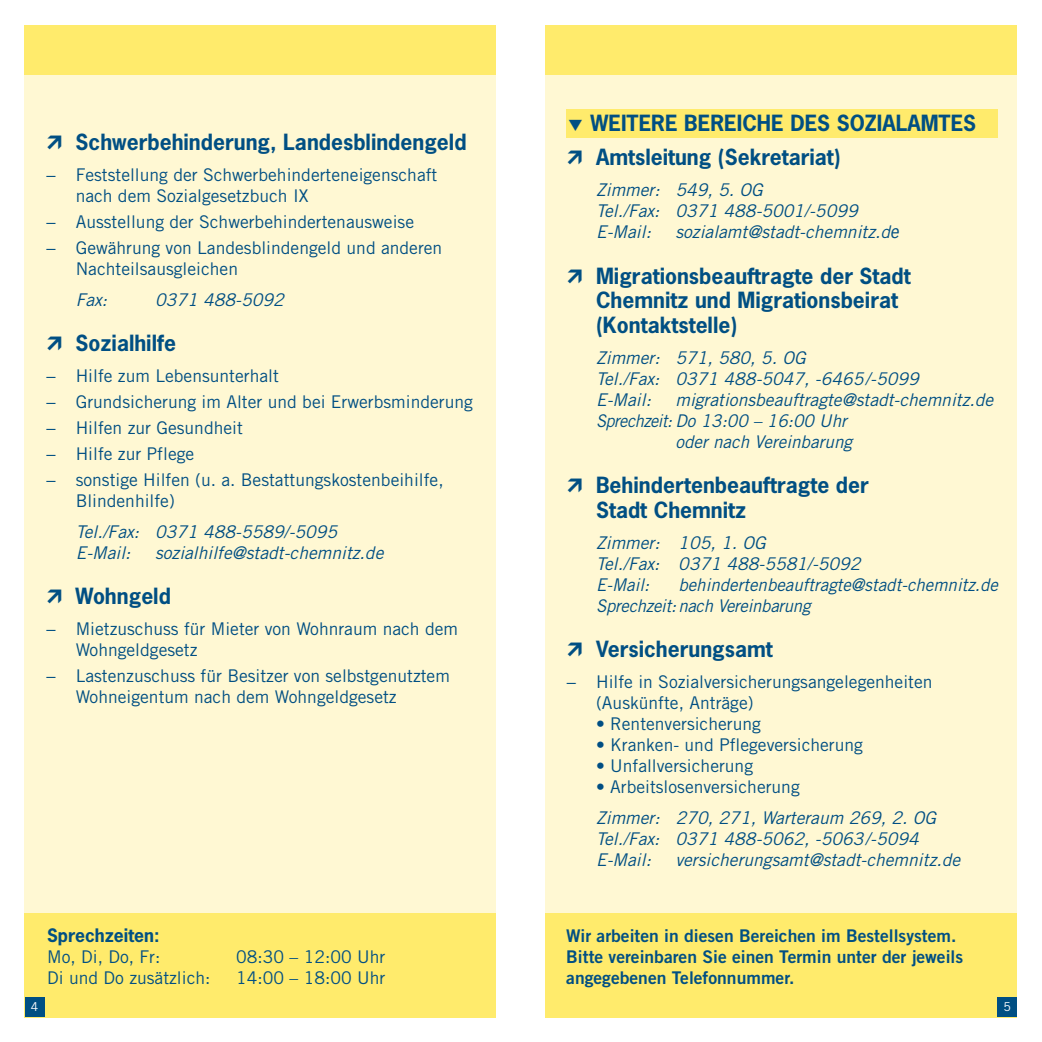
<style>
.page{position:relative;width:1042px;height:1042px;background:#fff}
.page>*{position:absolute;margin:0;border:0;box-sizing:border-box;transform-origin:0 0}
.t1{font:700 21px/24.5px "News Gothic";color:#004f83}
.t2{font:17.5px/25.9px "Trade Gothic";color:#004f83}
.t3{font:italic 17.5px/21px "Trade Gothic";color:#004f83}
.t4{font:17.5px/21px "Trade Gothic Bold Two";color:#004f83}
.t5{font:italic 17.5px "Trade Gothic";letter-spacing:-.03em;color:#004f83;scale:.94 1}
.t6{font:700 17.5px "News Gothic";color:#004f83}
.t7{font:12.25px "Trade Gothic";color:#fff}
.s1{font-family:"News Gothic"}
</style>
<div class="page">
<div style="left:546px;top:25px;width:471px;height:992px;background:#fff8d3"></div>
<div style="left:25px;top:25px;width:471px;height:992px;background:#fff8d3"></div>
<div style="left:546px;top:25px;width:471px;height:49px;background:#ffeb6c"></div>
<div style="left:25px;top:25px;width:471px;height:49px;background:#ffeb6c"></div>
<div style="left:546px;top:913px;width:471px;height:104px;background:#ffeb6c"></div>
<div style="left:25px;top:913px;width:471px;height:104px;background:#ffeb6c"></div>
<div style="left:567px;top:109px;width:431px;height:29px;background:#ffeb6c"></div>
<div style="left:997px;top:997px;width:20px;height:20px;background:#004f83"></div>
<div style="left:25px;top:997px;width:20px;height:20px;background:#004f83"></div>
<p class="t1" style="left:76px;top:129px;width:392px">Schwerbehinderung, Landesblindengeld</p>
<p class="t2" style="left:76px;top:164px;width:363px;line-height:21px;text-indent:-30px">− Feststellung der Schwerbehinderteneigenschaft nach dem Sozialgesetzbuch IX</p>
<p class="t2" style="left:46px;top:208px;width:398px">− Ausstellung der Schwerbehindertenausweise<br>− Gewährung von Landesblindengeld und anderen</p>
<p class="t2" style="left:76px;top:255px;width:164px">Nachteilsausgleichen</p>
<p class="t3" style="left:76px;top:289px;width:33px">Fax:</p>
<p class="t3" style="left:155px;top:289px;width:130px">0371 488-5092</p>
<p class="t1" style="left:76px;top:331px;width:102px">Sozialhilfe</p>
<p class="t2" style="left:46px;top:363px;width:428px">− Hilfe zum Lebensunterhalt<br>− Grundsicherung im Alter und bei Erwerbsminderung − Hilfen zur Gesundheit<br>− Hilfe zur Pflege<br>− sonstige Hilfen (u. a. Bestattungskostenbeihilfe,</p>
<p class="t2" style="left:76px;top:487px;width:101px">Blindenhilfe)</p>
<p class="t3" style="left:76px;top:521px;width:263px">Tel./Fax: 0371 488-5589/-5095<br>E-Mail:</p>
<p class="t3" style="left:155px;top:542px;width:230px">sozialhilfe@stadt-chemnitz.de</p>
<p class="t1" style="left:76px;top:584px;width:97px">Wohngeld</p>
<p class="t2" style="left:76px;top:618px;width:384px;line-height:21px;text-indent:-30px">− Mietzuschuss für Mieter von Wohnraum nach dem<br>Wohngeldgesetz</p>
<p class="t2" style="left:76px;top:665px;width:376px;line-height:21px;text-indent:-30px">− Lastenzuschuss für Besitzer von selbstgenutztem<br>Wohneigentum nach dem Wohngeldgesetz</p>
<p class="t6" style="left:47px;top:924px;width:114px">Sprechzeiten:</p>
<p class="t2" style="left:47px;top:943px;width:115px">Mo, Di, Do, Fr:</p>
<p class="t2" style="left:236px;top:943px;width:151px">08:30 – 12:00 Uhr</p>
<p class="t2" style="left:47px;top:964px;width:165px">Di und Do zusätzlich:</p>
<p class="t2" style="left:236px;top:964px;width:151px">14:00 – 18:00 Uhr</p>
<p class="t1" style="left:590px;top:110px;width:30px">Weite</p>
<p class="t1" style="left:651px;top:110px;width:86px">re Bereiche</p>
<p class="t1" style="left:790px;top:110px;width:14px">des</p>
<p class="t1" style="left:596px;top:105px;width:268px;line-height:34.5px;text-indent:241px">Sozialamtes<br>Amtsleitung (Sekretariat)</p>
<p class="t3" style="left:596px;top:179px;width:263px">Zimmer: 549, 5. OG<br>Tel./Fax: 0371 488-5001/-5099<br>E-Mail:</p>
<p class="t3" style="left:675px;top:221px;width:225px">sozialamt@stadt-chemnitz.d<span class="s1">e</span></p>
<p class="t1" style="left:596px;top:263px;width:316px">Migrationsbeauftragte der Stadt<br>Chemnitz und Migrationsbeirat (Kontaktstelle)</p>
<p class="t3" style="left:596px;top:347px;width:324px">Zimmer: 571, 580, 5. OG<br>Tel./Fax: 0371 488-5047, -6465/-5099<br>E-Mail:</p>
<p class="t3" style="left:675px;top:389px;width:319px">migrationsbeauftragte@stadt-chemnitz.de</p>
<p class="t5" style="left:596px;top:410px;width:268px">Sprechzeit: Do 13:00 – 16:00 Uhr</p>
<p class="t3" style="left:675px;top:431px;width:178px">oder nach Vereinbarung</p>
<p class="t1" style="left:596px;top:473px;width:274px">Behindertenbeauftragte der<br>Stadt Chemnitz</p>
<p class="t3" style="left:596px;top:532px;width:266px">Zimmer: 105, 1. OG<br>Tel./Fax: 0371 488-5581/-5092<br>E-Mail:</p>
<p class="t3" style="left:596px;top:574px;width:403px;text-indent:82px">behindertenbeauftragte@stadt-chemnitz.de<br>Sprechzeit:nach Vereinbarung</p>
<p class="t1" style="left:596px;top:637px;width:178px">Versicherungsamt</p>
<p class="t2" style="left:596px;top:671px;width:338px;line-height:21px;text-indent:-30px">− Hilfe in Sozialversicherungsangelegenheiten (Auskünfte, Anträge)</p>
<p class="t2" style="left:596px;top:711px;width:166px">• Rentenversicherung</p>
<p class="t2" style="left:596px;top:732px;width:268px">• Kranken- und Pflegeversicherung</p>
<p class="t2" style="left:596px;top:753px;width:159px">• Unfallversicherung</p>
<p class="t2" style="left:596px;top:774px;width:205px">• Arbeitslosenversicherung</p>
<p class="t3" style="left:596px;top:807px;width:342px">Zimmer: 270, 271, Warteraum 269, 2. OG<br>Tel./Fax: 0371 488-5062, -5063/-5094<br>E-Mail:</p>
<p class="t3" style="left:675px;top:849px;width:286px">versicherungsamt@stadt-chemnitz.de</p>
<p class="t4" style="left:566px;top:925px;width:398px">Wir arbeiten in diesen Bereichen im Bestellsystem.<br>Bitte vereinbaren Sie einen Termin unter der jeweils angegebenen Telefonnummer.</p>
<p class="t7" style="left:31px;top:999px;width:9px">4</p>
<p class="t7" style="left:1003px;top:999px;width:9px">5</p>
</div>
